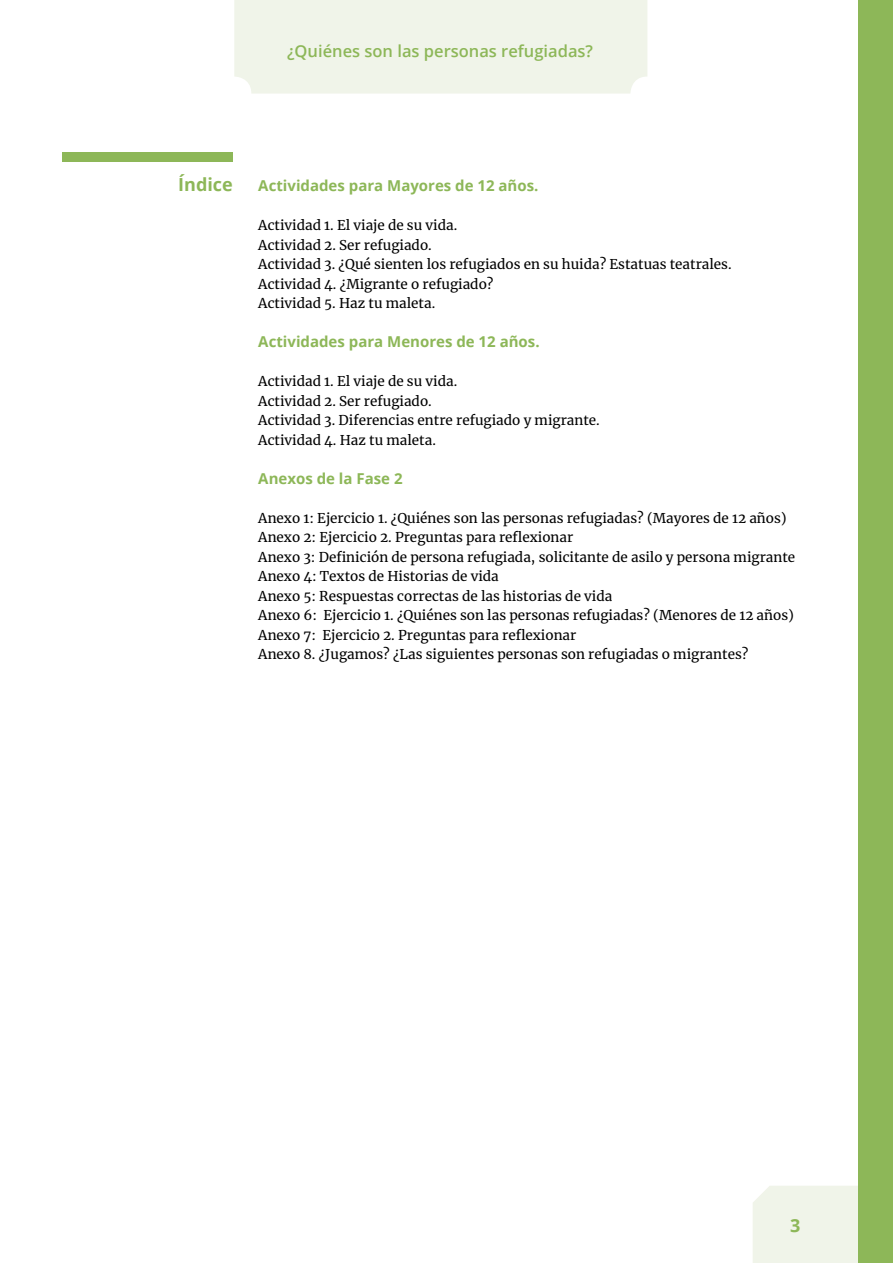
<style>
.page{position:relative;width:893px;height:1263px;background:#fff}
.page>*{position:absolute;margin:0;border:0;box-sizing:border-box;transform-origin:0 0}
.t1{font:700 18px "Open Sans";color:#8db758}
.t2{font:600 16.5px "Open Sans";color:#8db758}
.t3{font:700 15px "Open Sans";color:#8db758}
.t4{font:13.5px/19.5px "Merriweather";color:#000}
</style>
<div class="page">
<div style="left:753px;top:1186px;width:106px;height:77px;background:#f0f4e9"></div>
<div style="left:234px;top:0;width:413px;height:94px;background:#f0f4e9"></div>
<div style="left:859px;top:0;width:34px;height:1263px;background:#8db758"></div>
<div style="left:63px;top:152px;width:170px;height:9px;background:#8db758"></div>
<p class="t2" style="left:287px;top:40px;width:307px">¿Quiénes son las personas refugiadas?</p>
<h1 class="t1" style="left:178px;top:172px;width:56px">Índice</h1>
<p class="t3" style="left:258px;top:175px;width:282px">Actividades para Mayores de 12 años.</p>
<p class="t4" style="left:258px;top:215px;width:475px">Actividad 1. El viaje de su vida.<br>Actividad 2. Ser refugiado.<br>Actividad 3. ¿Qué sienten los refugiados en su huida? Estatuas teatrales.<br>Actividad 4. ¿Migrante o refugiado?<br>Actividad 5. Haz tu maleta.</p>
<p class="t3" style="left:258px;top:331px;width:283px">Actividades para Menores de 12 años.</p>
<p class="t4" style="left:258px;top:371px;width:343px">Actividad 1. El viaje de su vida.<br>Actividad 2. Ser refugiado.<br>Actividad 3. Diferencias entre refugiado y migrante.<br>Actividad 4. Haz tu maleta.</p>
<p class="t3" style="left:258px;top:468px;width:146px">Anexos de la Fase 2</p>
<p class="t4" style="left:258px;top:508px;width:538px">Anexo 1: Ejercicio 1. ¿Quiénes son las personas refugiadas? (Mayores de 12 años)<br>Anexo 2: Ejercicio 2. Preguntas para reflexionar<br>Anexo 3: Definición de persona refugiada, solicitante de asilo y persona migrante Anexo 4: Textos de Historias de vida<br>Anexo 5: Respuestas correctas de las historias de vida<br>Anexo 6: Ejercicio 1. ¿Quiénes son las personas refugiadas? (Menores de 12 años)<br>Anexo 7: Ejercicio 2. Preguntas para reflexionar<br>Anexo 8. ¿Jugamos? ¿Las siguientes personas son refugiadas o migrantes?</p>
<h1 class="t1" style="left:790px;top:1212px;width:12px">3</h1>
</div>
